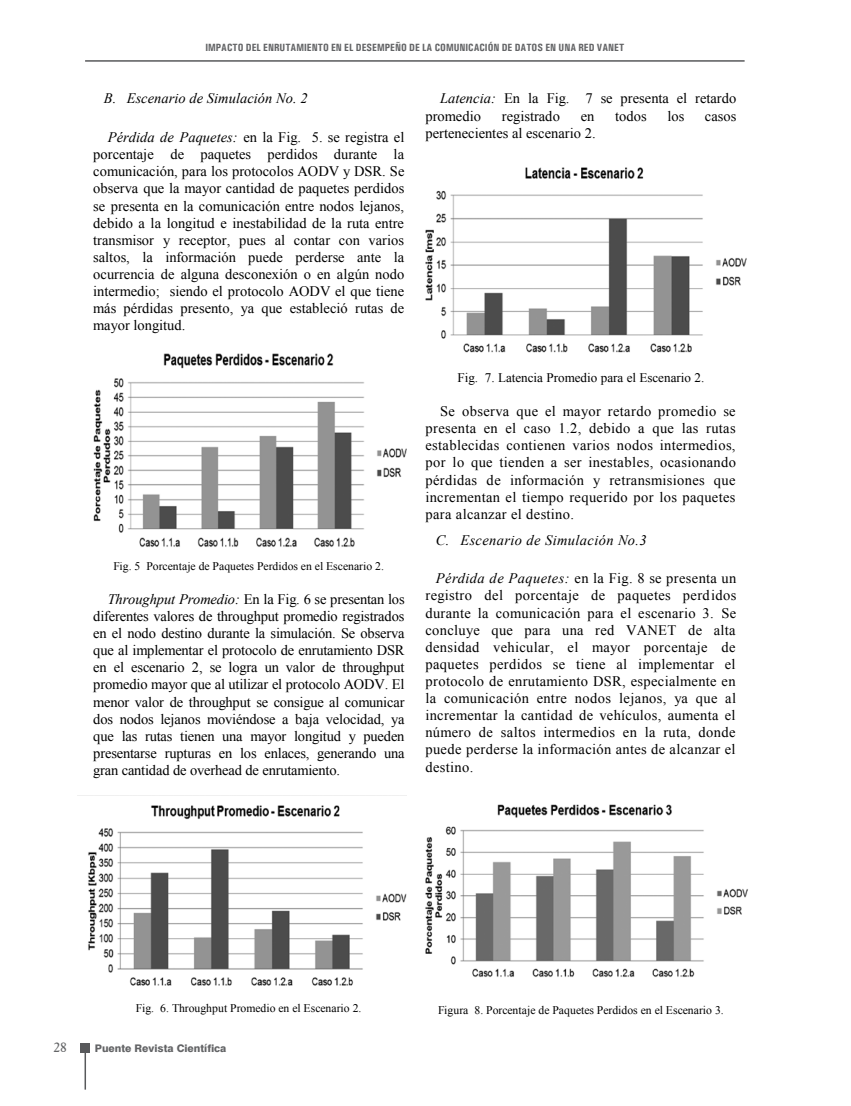
<style>
.page{position:relative;width:851px;height:1106px;background:#fff}
.page>*{position:absolute;margin:0;border:0;box-sizing:border-box;transform-origin:0 0}
.t1{font:14.55px/17.1px "Times New Roman";color:#000;text-align:justify}
.t2{font:italic 14.55px "Times New Roman";letter-spacing:.015em;color:#000}
.t3{font:13.5px "Aldine 721 BT";color:#636466}
.t4{font:13.05px "Times New Roman";color:#000}
.t5{font:11.7px "Times New Roman";color:#000}
.t6{font:700 condensed 10.5px "Univers";color:#636466}
.t7{font:800 10.5px "Swiss 721 BT";color:#636466}
.s1{font-style:italic}
</style>
<div class="page">
<hr style="left:84px;top:1052px;width:2px;height:37px;background:#58595b">
<div style="left:80px;top:1043px;width:10px;height:10px;background:#58595b"></div>
<hr style="left:85px;top:60px;width:659px;height:2px;background:#58595b">
<img style="left:93px;top:353px;width:314px;height:194px">
<img style="left:425px;top:167px;width:322px;height:186px">
<img style="left:77px;top:795px;width:329px;height:191px">
<img style="left:425px;top:804px;width:323px;height:173px">
<p class="t6" style="left:205px;top:41px;width:420px">IMPACTO DEL ENRUTAMIENTO EN EL DESEMPEÑO DE LA COMUNICACIÓN DE DATOS EN UNA RED VANET</p>
<p class="t2" style="left:104px;top:89px;width:205px">B. Escenario de Simulación No. 2</p>
<p class="t1" style="left:93px;top:128px;width:312px;text-indent:15px"><span class="s1">Pérdida de Paquetes:</span> en la Fig. 5. se registra el porcentaje de paquetes perdidos durante la comunicación, para los protocolos AODV y DSR. Se observa que la mayor cantidad de paquetes perdidos se presenta en la comunicación entre nodos lejanos, debido a la longitud e inestabilidad de la ruta entre transmisor y receptor, pues al contar con varios saltos, la información puede perderse ante la ocurrencia de alguna desconexión o en algún nodo intermedio; siendo el protocolo AODV el que tiene más pérdidas presento, ya que estableció rutas de mayor longitud.</p>
<p class="t5" style="left:113px;top:558px;width:272px">Fig. 5 Porcentaje de Paquetes Perdidos en el Escenario 2.</p>
<p class="t1" style="left:93px;top:590px;width:313px;text-indent:15px"><span class="s1">Throughput Promedio:</span> En la Fig. 6 se presentan los diferentes valores de throughput promedio registrados en el nodo destino durante la simulación. Se observa que al implementar el protocolo de enrutamiento DSR en el escenario 2, se logra un valor de throughput promedio mayor que al utilizar el protocolo AODV. El menor valor de throughput se consigue al comunicar dos nodos lejanos moviéndose a baja velocidad, ya que las rutas tienen una mayor longitud y pueden presentarse rupturas en los enlaces, generando una gran cantidad de overhead de enrutamiento.</p>
<p class="t1" style="left:425px;top:90px;width:312px;text-indent:15px"><span class="s1">Latencia:</span> En la Fig. 7 se presenta el retardo promedio</p>
<p class="t1" style="left:502px;top:107px;width:60px">registrado</p>
<p class="t1" style="left:580px;top:107px;width:15px">en</p>
<p class="t1" style="left:615px;top:107px;width:33px">todos</p>
<p class="t1" style="left:667px;top:107px;width:18px">los</p>
<p class="t1" style="left:704px;top:107px;width:33px">casos</p>
<p class="t1" style="left:425px;top:124px;width:172px">pertenecientes al escenario 2.</p>
<p class="t4" style="left:457px;top:369px;width:248px">Fig. 7. Latencia Promedio para el Escenario 2.</p>
<p class="t1" style="left:425px;top:402px;width:312px;text-indent:15px">Se observa que el mayor retardo promedio se presenta en el caso 1.2, debido a que las rutas establecidas contienen varios nodos intermedios, por lo que tienden a ser inestables, ocasionando pérdidas de información y retransmisiones que incrementan el tiempo requerido por los paquetes para alcanzar el destino.</p>
<p class="t2" style="left:436px;top:530px;width:212px">C. Escenario de Simulación No.3</p>
<p class="t1" style="left:425px;top:569px;width:312px;text-indent:10px"><span class="s1">Pérdida de Paquetes:</span> en la Fig. 8 se presenta un registro del porcentaje de paquetes perdidos durante la comunicación para el escenario 3. Se concluye que para una red VANET de alta densidad vehicular, el mayor porcentaje de paquetes perdidos se tiene al implementar el protocolo de enrutamiento DSR, especialmente en la comunicación entre nodos lejanos, ya que al incrementar la cantidad de vehículos, aumenta el número de saltos intermedios en la ruta, donde puede perderse la información antes de alcanzar el destino.</p>
<p class="t5" style="left:136px;top:1000px;width:227px">Fig. 6. Throughput Promedio en el Escenario 2.</p>
<p class="t3" style="left:53px;top:1039px;width:15px">28</p>
<p class="t7" style="left:95px;top:1042px;width:133px">Puente Revista Científica</p>
<p class="t5" style="left:438px;top:1001px;width:287px">Figura 8. Porcentaje de Paquetes Perdidos en el Escenario 3.</p>
</div>
